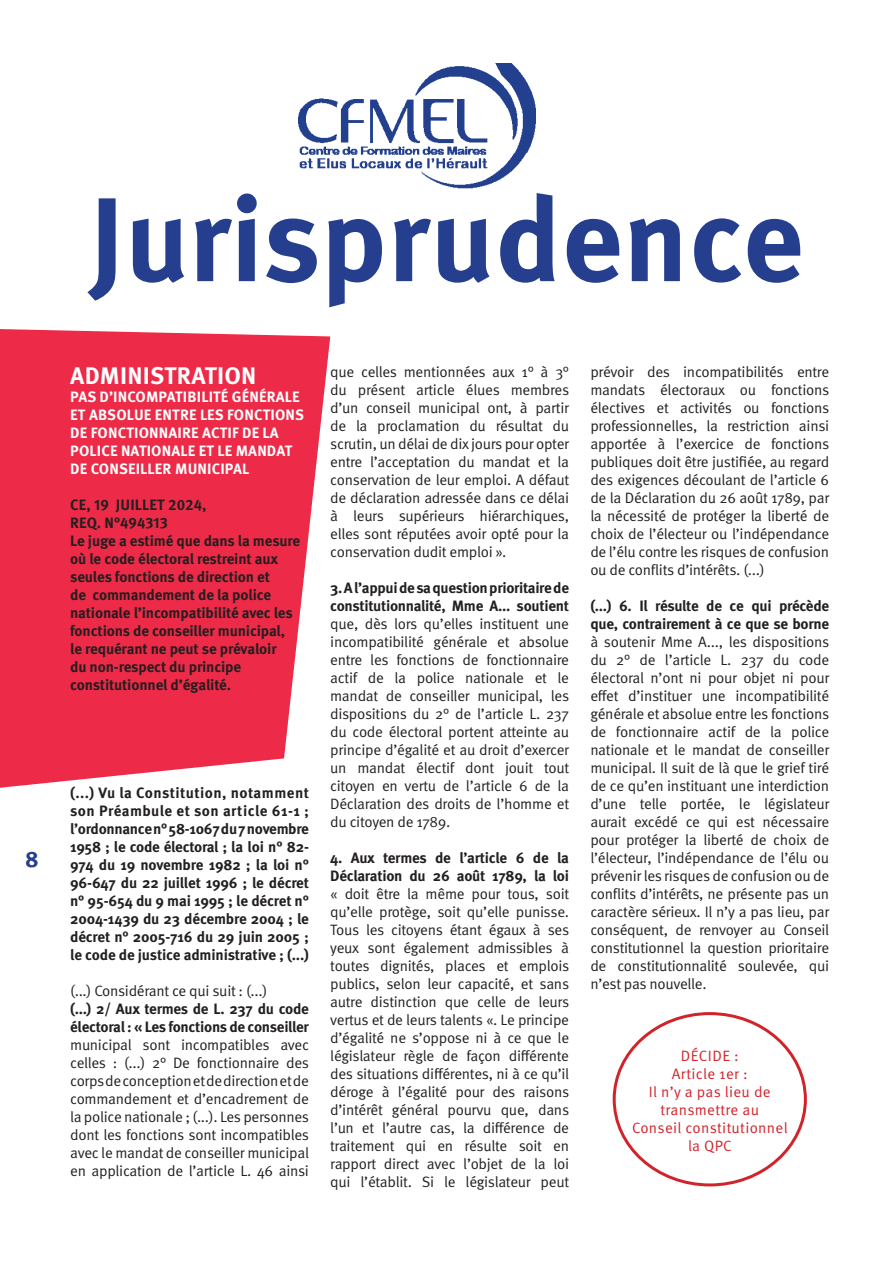
<style>
.page{position:relative;width:893px;height:1263px;background:#fff}
.page>*{position:absolute;margin:0;border:0;box-sizing:border-box;transform-origin:0 0}
.t1{font:700 119.1px "Meta Pro";color:#253f8e}
.t2{font:700 24px "Meta Pro";letter-spacing:.01em;color:#fff}
.t3{font:700 22.5px "Meta Pro";color:#253f8e}
.t4{font:15px/18px "Meta Pro Norm";letter-spacing:-.02em;color:#231f20;text-align:justify}
.t5{font:700 15px/18px "Meta Pro";letter-spacing:-.01em;color:#231f20}
.t6{font:700 15px/18px "Meta Pro";letter-spacing:.01em;color:#fff}
.t7{font:15px "Meta Pro Norm";letter-spacing:.02em;color:#d1232a}
.t8{font:700 15px/18px "Meta Pro";letter-spacing:.03em;color:#231f20}
.t9{font:700 15px "Meta Pro";letter-spacing:.01em;color:#231f20}
.s1{font-family:"Meta Pro";font-weight:700}
</style>
<div class="page">
<svg style="left:0;top:329px;width:330px;height:459px;fill:#ed2a47"></svg>
<img style="left:298px;top:64px;width:237px;height:125px">
<hr style="left:892px;top:310px;width:1px;height:162px;background:#00aeef">
<hr style="left:892px;top:808px;width:1px;height:161px;background:#00aeef">
<p class="t3" style="left:25px;top:842px;width:15px">8</p>
<p class="t1" style="left:89px;top:147px;width:716px">Jurisprudence</p>
<p class="t2" style="left:70px;top:357px;width:188px">ADMINISTRATION</p>
<p class="t6" style="left:70px;top:387px;width:235px">PAS D’INCOMPATIBILITÉ GÉNÉRALE<br>ET ABSOLUE ENTRE LES FONCTIONS<br>DE FONCTIONNAIRE ACTIF DE LA<br>POLICE NATIONALE ET LE MANDAT<br>DE CONSEILLER MUNICIPAL</p>
<p class="t9" style="left:70px;top:493px;width:138px">CE, 19 JUILLET 2024,</p>
<p class="t5" style="left:70px;top:513px;width:99px">REQ. N°494313</p>
<p class="t5" style="left:70px;top:531px;width:231px">Le juge a estimé que dans la mesure où le code électoral restreint aux seules fonctions de direction et<br>de commandement de la police nationale l’incompatibilité avec les fonctions de conseiller municipal, le requérant ne peut se prévaloir<br>du non-respect du principe constitutionnel d’égalité.</p>
<p class="t8" style="left:70px;top:783px;width:240px">(...) Vu la Constitution, notamment son Préambule et son article 61-1 ;</p>
<p class="t5" style="left:70px;top:819px;width:240px;text-align:justify">l’ordonnance n° 58-1067 du 7 novembre 1958 ; le code électoral ; la loi n° 82- 974 du 19 novembre 1982 ; la loi n° 96-647 du 22 juillet 1996 ; le décret n° 95-654 du 9 mai 1995 ; le décret n° 2004-1439 du 23 décembre 2004 ; le décret n° 2005-716 du 29 juin 2005 ; le code de justice administrative ; (...)</p>
<p class="t4" style="left:70px;top:981px;width:199px">(...) Considérant ce qui suit : (...)</p>
<p class="t4" style="left:70px;top:999px;width:240px"><span class="s1">(...) 2/ Aux termes de L. 237 du code électoral : « Les fonctions de conseiller </span>municipal sont incompatibles avec celles : (...) 2° De fonctionnaire des corps de conception et de direction et de commandement et d’encadrement de la police nationale ; (...). Les personnes dont les fonctions sont incompatibles avec le mandat de conseiller municipal en application de l’article L. 46 ainsi</p>
<p class="t4" style="left:330px;top:362px;width:240px">que celles mentionnées aux 1° à 3° du présent article élues membres d’un conseil municipal ont, à partir de la proclamation du résultat du scrutin, un délai de dix jours pour opter entre l’acceptation du mandat et la conservation de leur emploi. A défaut de déclaration adressée dans ce délai à leurs supérieurs hiérarchiques, elles sont réputées avoir opté pour la conservation dudit emploi ».</p>
<p class="t4" style="left:330px;top:578px;width:240px"><span class="s1">3. A l’appui de sa question prioritaire de constitutionnalité, Mme A... soutient </span>que, dès lors qu’elles instituent une incompatibilité générale et absolue entre les fonctions de fonctionnaire actif de la police nationale et le mandat de conseiller municipal, les dispositions du 2° de l’article L. 237 du code électoral portent atteinte au principe d’égalité et au droit d’exercer un mandat électif dont jouit tout citoyen en vertu de l’article 6 de la Déclaration des droits de l’homme et du citoyen de 1789.</p>
<p class="t4" style="left:330px;top:848px;width:240px"><span class="s1">4. Aux termes de l’article 6 de la Déclaration du 26 août 1789, la loi </span>« doit être la même pour tous, soit qu’elle protège, soit qu’elle punisse.<br>Tous les citoyens étant égaux à ses yeux sont également admissibles à toutes dignités, places et emplois publics, selon leur capacité, et sans autre distinction que celle de leurs vertus et de leurs talents «. Le principe d’égalité ne s’oppose ni à ce que le législateur règle de façon différente des situations différentes, ni à ce qu’il déroge à l’égalité pour des raisons d’intérêt général pourvu que, dans l’un et l’autre cas, la différence de traitement qui en résulte soit en rapport direct avec l’objet de la loi qui l’établit. Si le législateur peut</p>
<p class="t4" style="left:590px;top:362px;width:240px">prévoir des incompatibilités entre mandats électoraux ou fonctions électives et activités ou fonctions professionnelles, la restriction ainsi apportée à l’exercice de fonctions publiques doit être justifiée, au regard des exigences découlant de l’article 6 de la Déclaration du 26 août 1789, par la nécessité de protéger la liberté de choix de l’électeur ou l’indépendance de l’élu contre les risques de confusion ou de conflits d’intérêts. (...)</p>
<p class="t4" style="left:590px;top:596px;width:240px"><span class="s1">(...) 6. Il résulte de ce qui précède que, contrairement à ce que se borne </span>à soutenir Mme A..., les dispositions du 2° de l’article L. 237 du code électoral n’ont ni pour objet ni pour effet d’instituer une incompatibilité générale et absolue entre les fonctions de fonctionnaire actif de la police nationale et le mandat de conseiller municipal. Il suit de là que le grief tiré de ce qu’en instituant une interdiction d’une telle portée, le législateur aurait excédé ce qui est nécessaire pour protéger la liberté de choix de l’électeur, l’indépendance de l’élu ou prévenir les risques de confusion ou de conflits d’intérêts, ne présente pas un caractère sérieux. Il n’y a pas lieu, par conséquent, de renvoyer au Conseil constitutionnel la question prioritaire de constitutionnalité soulevée, qui n’est pas nouvelle.</p>
<p class="t7" style="left:681px;top:1044px;width:59px">DÉCIDE :</p>
<p class="t7" style="left:672px;top:1062px;width:77px">Article 1er :</p>
<p class="t7" style="left:649px;top:1080px;width:123px">Il n’y a pas lieu de</p>
<p class="t7" style="left:660px;top:1098px;width:100px">transmettre au</p>
<p class="t7" style="left:632px;top:1116px;width:157px">Conseil constitutionnel</p>
<p class="t7" style="left:688px;top:1134px;width:45px">la QPC</p>
</div>
